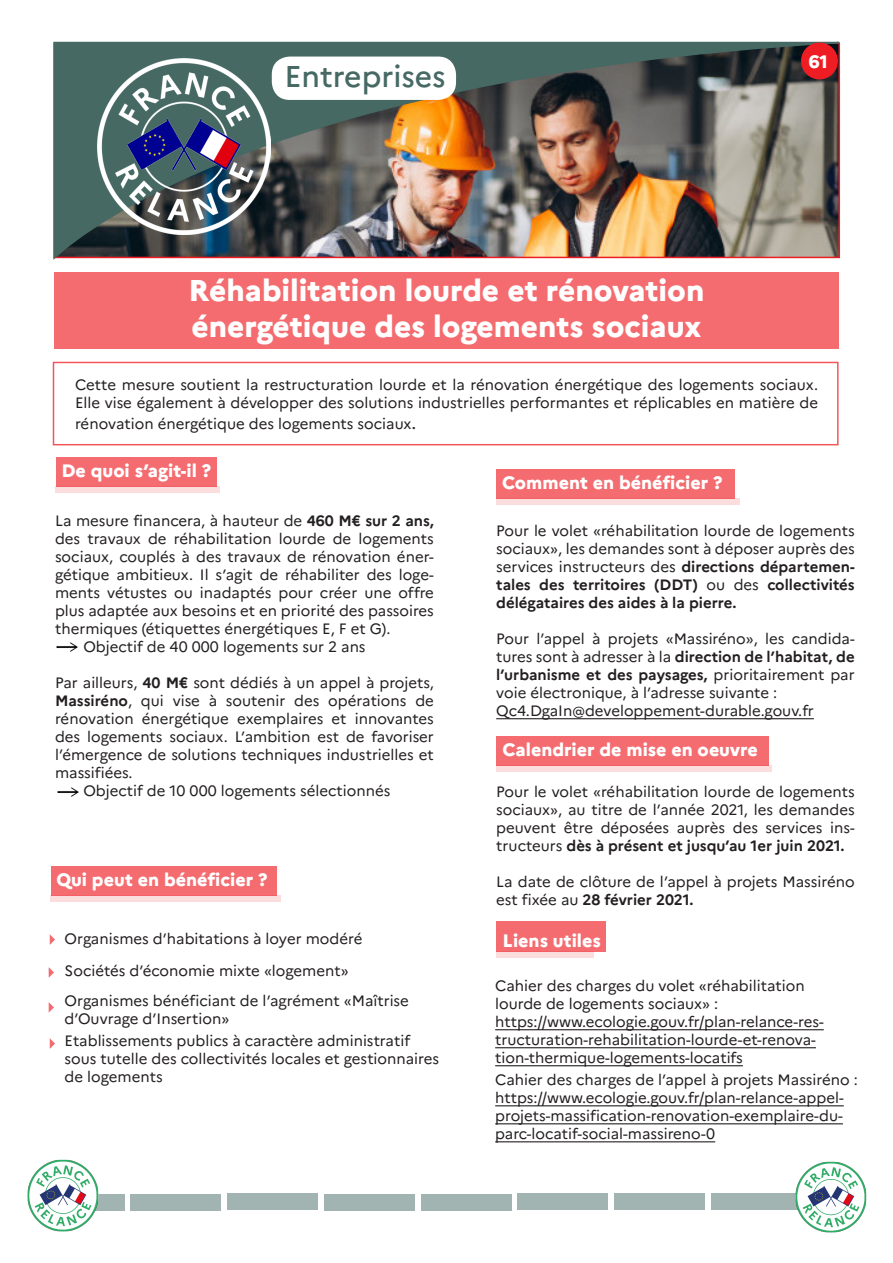
<style>
.page{position:relative;width:893px;height:1263px;background:#fff}
.page>*{position:absolute;margin:0;border:0;box-sizing:border-box;transform-origin:0 0}
.t1{font:800 30px "Marianne";color:#fff}
.t2{font:500 30px "Marianne";color:#466964}
.t3{font:800 18px "Marianne";color:#fff}
.t4{font:15px/18px "Marianne";color:#231f20}
.s1{font-size:18px}
.s2{font-weight:700}
</style>
<div class="page">
<img style="left:53px;top:41px;width:788px;height:219px">
<div style="left:801px;top:43px;width:37px;height:36px;background:#ee1d23;border-radius:50%"></div>
<div style="left:711px;top:1193px;width:90px;height:17px;background:#a2b4b1"></div>
<div style="left:34px;top:1193px;width:91px;height:17px;background:#a2b4b1"></div>
<img style="left:27px;top:1159px;width:74px;height:73px">
<div style="left:131px;top:1193px;width:90px;height:17px;background:#a2b4b1"></div>
<div style="left:227px;top:1193px;width:91px;height:17px;background:#a2b4b1"></div>
<div style="left:324px;top:1193px;width:91px;height:17px;background:#a2b4b1"></div>
<div style="left:421px;top:1194px;width:90px;height:17px;background:#a2b4b1"></div>
<div style="left:518px;top:1193px;width:90px;height:17px;background:#a2b4b1"></div>
<div style="left:614px;top:1193px;width:91px;height:17px;background:#a2b4b1"></div>
<div style="left:53px;top:362px;width:786px;height:83px;border:2px solid #ee1d23"></div>
<img style="left:795px;top:1161px;width:72px;height:72px">
<div style="left:54px;top:272px;width:785px;height:77px;background:#f46c70"></div>
<div style="left:56px;top:486px;width:164px;height:7px;background:#fcddde"></div>
<div style="left:56px;top:457px;width:161px;height:30px;background:#f46c70"></div>
<div style="left:272px;top:57px;width:184px;height:43px;background:#fff;border-radius:18px"></div>
<div style="left:51px;top:895px;width:230px;height:6px;background:#fcddde"></div>
<div style="left:51px;top:866px;width:225px;height:29px;background:#f46c70"></div>
<svg style="left:50px;top:934px;width:5px;height:11px"></svg>
<svg style="left:49px;top:967px;width:5px;height:11px"></svg>
<svg style="left:50px;top:1038px;width:5px;height:11px"></svg>
<svg style="left:49px;top:1002px;width:5px;height:11px"></svg>
<img style="left:98px;top:59px;width:172px;height:175px">
<div style="left:496px;top:498px;width:244px;height:7px;background:#fcddde"></div>
<div style="left:496px;top:469px;width:238px;height:30px;background:#f46c70"></div>
<hr style="left:496px;top:718px;width:318px;height:1px;background:#231f20">
<div style="left:496px;top:765px;width:276px;height:6px;background:#fcddde"></div>
<div style="left:496px;top:736px;width:273px;height:29px;background:#f46c70"></div>
<div style="left:496px;top:952px;width:98px;height:6px;background:#fcddde"></div>
<div style="left:496px;top:921px;width:110px;height:31px;background:#f46c70"></div>
<hr style="left:495px;top:1029px;width:329px;height:1px;background:#231f20">
<hr style="left:495px;top:1047px;width:321px;height:1px;background:#231f20">
<hr style="left:495px;top:1065px;width:248px;height:1px;background:#231f20">
<hr style="left:495px;top:1105px;width:349px;height:1px;background:#231f20">
<hr style="left:495px;top:1123px;width:348px;height:1px;background:#231f20">
<hr style="left:495px;top:1141px;width:220px;height:1px;background:#231f20">
<img style="left:56px;top:642px;width:22px;height:10px">
<img style="left:57px;top:787px;width:22px;height:10px">
<p class="t2" style="left:285px;top:58px;width:162px">Entreprises</p>
<p class="t1" style="left:188px;top:272px;width:517px">Réhabilitation lourde et rénovation</p>
<p class="t1" style="left:191px;top:308px;width:511px">énergétique des logements sociaux</p>
<p class="t3" style="left:809px;top:50px;width:21px">61</p>
<p class="t4" style="left:75px;top:375px;width:744px">Cette mesure soutient la restructuration lourde et la rénovation énergétique des logements sociaux.<br>Elle vise également à développer des solutions industrielles performantes et réplicables en matière de</p>
<p class="t4" style="left:75px;top:415px;width:343px">rénovation énergétique des logements sociaux<span class="s1">.</span></p>
<p class="t3" style="left:61px;top:460px;width:151px">De quoi s’agit-il ?</p>
<p class="t4" style="left:55px;top:511px;width:380px;text-align:justify">La mesure financera, à hauteur de <span class="s2">460 M€ sur 2 ans, </span>des travaux de réhabilitation lourde de logements sociaux, couplés à des travaux de rénovation éner&shy;gétique ambitieux. Il s’agit de réhabiliter des loge&shy;ments vétustes ou inadaptés pour créer une offre plus adaptée aux besoins et en priorité des passoires thermiques (étiquettes énergétiques E, F et G).</p>
<p class="t4" style="left:83px;top:637px;width:284px">Objectif de 40 000 logements sur 2 ans</p>
<p class="t4" style="left:55px;top:673px;width:380px;text-align:justify">Par ailleurs, <span class="s2">40 M€</span> sont dédiés à un appel à projets, <span class="s2">Massiréno</span>, qui vise à soutenir des opérations de rénovation énergétique exemplaires et innovantes des logements sociaux. L’ambition est de favoriser l’émergence de solutions techniques industrielles et massifiées.</p>
<p class="t4" style="left:83px;top:781px;width:308px">Objectif de 10 000 logements sélectionnés</p>
<p class="t3" style="left:56px;top:869px;width:213px">Qui peut en bénéficier ?</p>
<p class="t4" style="left:65px;top:930px;width:299px">Organismes d’habitations à loyer modéré</p>
<p class="t4" style="left:65px;top:962px;width:286px">Sociétés d’économie mixte «logement»</p>
<p class="t4" style="left:65px;top:991px;width:346px">Organismes bénéficiant de l’agrément «Maîtrise d’Ouvrage d’Insertion»</p>
<p class="t4" style="left:65px;top:1032px;width:376px">Etablissements publics à caractère administratif sous tutelle des collectivités locales et gestionnaires</p>
<p class="t4" style="left:65px;top:1068px;width:100px">de logements</p>
<p class="t3" style="left:502px;top:472px;width:222px">Comment en bénéficier ?</p>
<p class="t4" style="left:496px;top:522px;width:360px;text-align:justify">Pour le volet «réhabilitation lourde de logements sociaux», les demandes sont à déposer auprès des services instructeurs des <span class="s2">directions départemen&shy;tales des territoires (DDT)</span> ou des <span class="s2">collectivités délégataires des aides à la pierre.</span></p>
<p class="t4" style="left:496px;top:630px;width:360px;text-align:justify">Pour l’appel à projets «Massiréno», les candida&shy;tures sont à adresser à la <span class="s2">direction de l’habitat, de l’urbanisme et des paysages,</span> prioritairement par voie électronique, à l’adresse suivante :</p>
<p class="t4" style="left:496px;top:702px;width:319px">Qc4.DgaIn@developpement-durable.gouv.fr</p>
<p class="t3" style="left:503px;top:739px;width:257px">Calendrier de mise en oeuvre</p>
<p class="t4" style="left:496px;top:782px;width:360px;text-align:justify">Pour le volet «réhabilitation lourde de logements sociaux», au titre de l’année 2021, les demandes peuvent être déposées auprès des services ins&shy;tructeurs <span class="s2">dès à présent et jusqu’au 1er juin 2021.</span></p>
<p class="t4" style="left:496px;top:872px;width:360px">La date de clôture de l’appel à projets Massiréno est fixée au <span class="s2">28 février 2021.</span></p>
<p class="t3" style="left:502px;top:930px;width:100px">Liens utiles</p>
<p class="t4" style="left:495px;top:977px;width:311px">Cahier des charges du volet «réhabilitation lourde de logements sociaux» :</p>
<p class="t4" style="left:495px;top:1013px;width:330px">https://www.ecologie.gouv.fr/plan-relance-res&shy;tructuration-rehabilitation-lourde-et-renova&shy;tion-thermique-logements-locatifs</p>
<p class="t4" style="left:495px;top:1071px;width:364px">Cahier des charges de l’appel à projets Massiréno :</p>
<p class="t4" style="left:495px;top:1089px;width:350px;text-align:justify">https://www.ecologie.gouv.fr/plan-relance-appel&shy;projets-massification-renovation-exemplaire-du&shy;parc-locatif-social-massireno-0</p>
</div>
